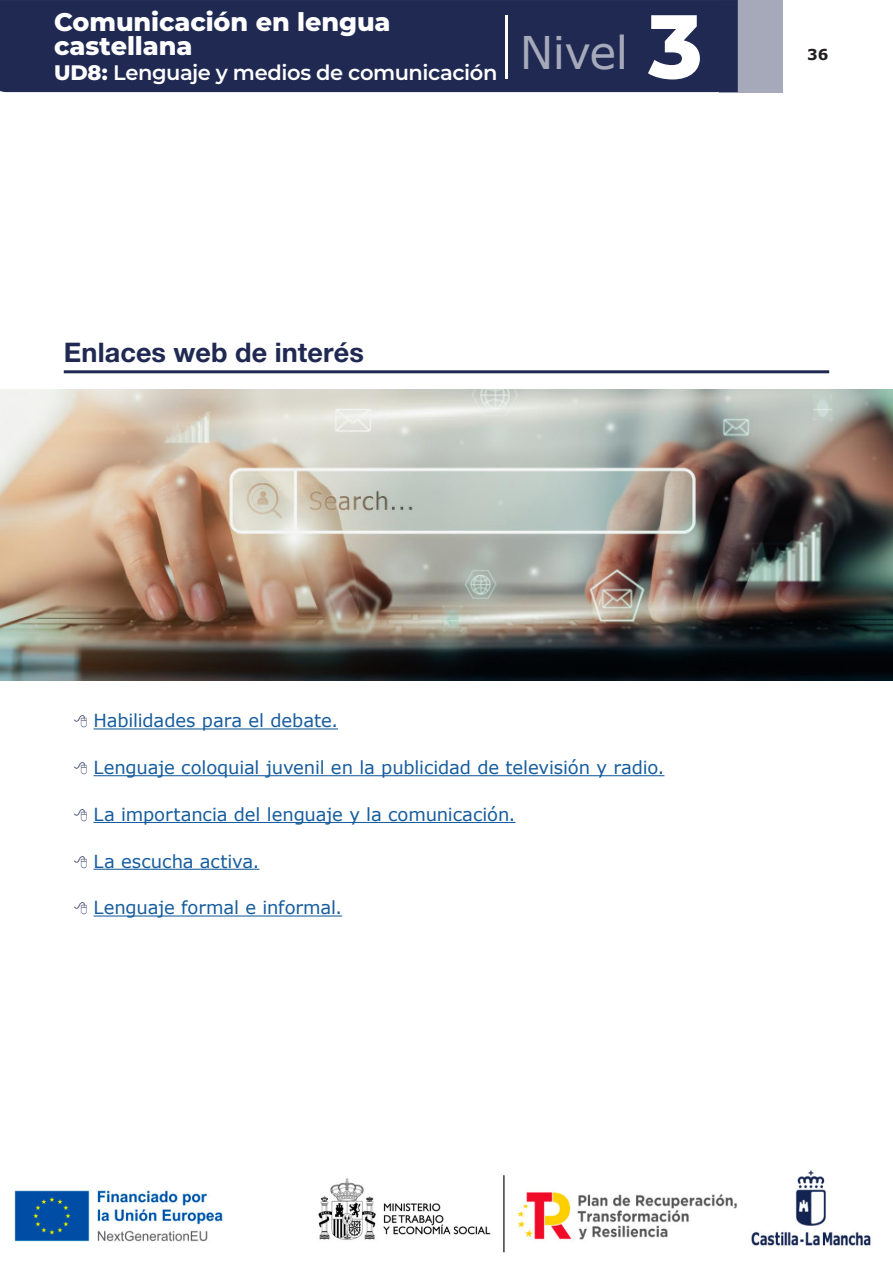
<style>
.page{position:relative;width:893px;height:1263px;background:#fff}
.page>*{position:absolute;margin:0;border:0;box-sizing:border-box;transform-origin:0 0}
.t1{font:45px "Verdana";letter-spacing:-.015em;color:#a5a9ba}
._1__TITULO{font:27px "Helvetica Neue LT 75 Bd";letter-spacing:.005em;color:#1f2952}
.t2{font:800 25.5px/24px "Montserrat";letter-spacing:-.005em;color:#fff}
.t3{font:600 21px "Montserrat";letter-spacing:-.02em;color:#fff}
.t4{font:18px "Verdana";letter-spacing:-.01em;color:#175d9e}
.t5{font:700 15px "Verdana";color:#231f20}
.s1{font-weight:800}
.s2{font-family:"Montserrat";font-weight:800;font-size:90px;color:#fff}
</style>
<div class="page">
<div style="left:719px;top:0;width:63px;height:92px;background:#a5a9ba"></div>
<div style="left:0;top:0;width:738px;height:92px;background:#1f2952"></div>
<hr style="left:505px;top:16px;width:2px;height:63px;background:#fff">
<img style="left:14px;top:1170px;width:857px;height:83px">
<hr style="left:64px;top:370px;width:765px;height:3px;background:#1f2952">
<hr style="left:94px;top:728px;width:244px;height:1px;background:#175d9e">
<hr style="left:94px;top:775px;width:570px;height:1px;background:#175d9e">
<hr style="left:94px;top:822px;width:421px;height:1px;background:#175d9e">
<hr style="left:94px;top:869px;width:165px;height:1px;background:#175d9e">
<hr style="left:94px;top:915px;width:248px;height:1px;background:#175d9e">
<img style="left:0;top:389px;width:893px;height:292px">
<h3 class="t2" style="left:54px;top:8px;width:338px">Comunicación en lengua castellana</h3>
<p class="t3" style="left:54px;top:58px;width:445px"><span class="s1">UD8:</span> Lenguaje y medios de comunicación</p>
<h1 class="t1" style="left:520px;top:22px;width:184px">Nivel <span class="s2">3</span></h1>
<p class="_1__TITULO" style="left:64px;top:335px;width:302px">Enlaces web de interés</p>
<p class="t5" style="left:807px;top:44px;width:23px">36</p>
<p class="t4" style="left:94px;top:708px;width:246px">Habilidades para el debate.</p>
<p class="t4" style="left:94px;top:755px;width:572px">Lenguaje coloquial juvenil en la publicidad de televisión y radio.</p>
<p class="t4" style="left:94px;top:802px;width:423px">La importancia del lenguaje y la comunicación.</p>
<p class="t4" style="left:94px;top:849px;width:167px">La escucha activa.</p>
<p class="t4" style="left:94px;top:895px;width:250px">Lenguaje formal e informal.</p>
</div>
